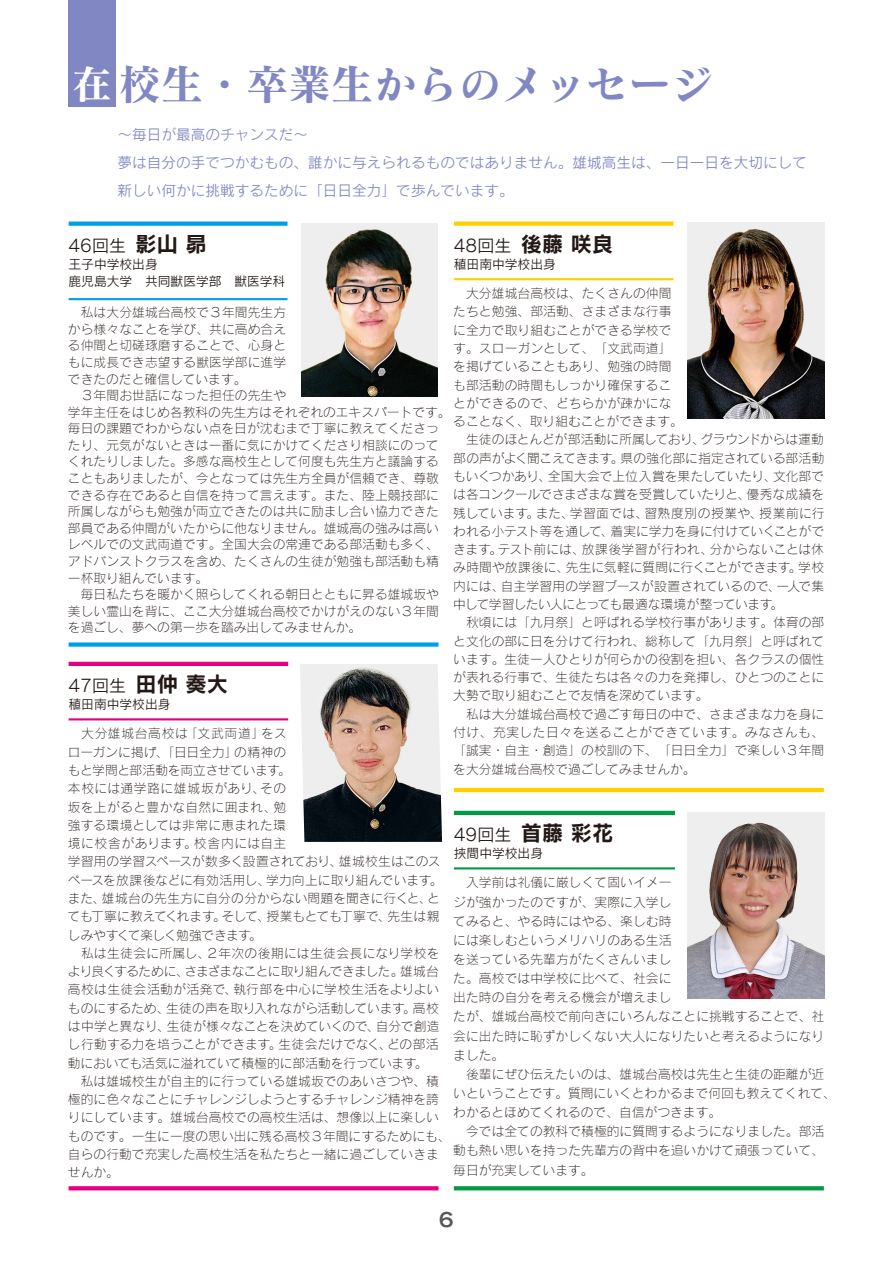
<style>
.page{position:relative;width:893px;height:1263px;background:#fff}
.page>*{position:absolute;margin:0;border:0;box-sizing:border-box;transform-origin:0 0}
.t1{font:42.45px "Matisse Pro B";color:#8187c2}
.t2{font:19.2px "Rodin Pro B";color:#595757}
.t3{font:16.95px "Rodin Pro M";color:#221815}
.t4{font:14.7px/27.6px "Rodin Pro M";color:#8187c2}
.t5{font:12.75px/18.3px "Rodin Pro L";letter-spacing:.005em;color:#221815}
.t6{font:12.75px/17px "Rodin Pro M";color:#221815}
.s1{font-size:40.35px;color:#fff}
.s2{font-family:"Rodin Pro B";font-size:21.3px}
</style>
<div class="page">
<div style="left:68px;top:0;width:48px;height:106px;background:#8187c2"></div>
<div style="left:69px;top:642px;width:370px;height:5px;background:#00a0e9"></div>
<img style="left:687px;top:222px;width:137px;height:197px">
<img style="left:687px;top:813px;width:137px;height:186px">
<img style="left:300px;top:664px;width:142px;height:178px">
<img style="left:302px;top:224px;width:136px;height:172px">
<hr style="left:69px;top:298px;width:218px;height:2px;background:#00a0e9">
<hr style="left:454px;top:788px;width:370px;height:4px;background:#fdd000">
<hr style="left:454px;top:278px;width:219px;height:2px;background:#fdd000">
<svg style="left:69px;top:1186px;width:370px;height:4px"></svg>
<hr style="left:69px;top:718px;width:219px;height:2px;background:#e4007f">
<svg style="left:454px;top:1186px;width:370px;height:4px"></svg>
<hr style="left:454px;top:867px;width:221px;height:2px;background:#094">
<div style="left:69px;top:221px;width:218px;height:5px;background:#00a0e9"></div>
<div style="left:454px;top:221px;width:219px;height:5px;background:#fdd000"></div>
<hr style="left:69px;top:662px;width:219px;height:4px;background:#e4007f">
<hr style="left:454px;top:811px;width:221px;height:4px;background:#094">
<h1 class="t1" style="left:72px;top:56px;width:644px"><span class="s1">在</span>校生・卒業生からのメッセージ</h1>
<p class="t4" style="left:118px;top:120px;width:691px">～毎日が最高のチャンスだ～<br>夢は自分の手でつかむもの、誰かに与えられるものではありません。雄城高生は、一日一日を大切にして新しい何かに挑戦するために「日日全力」で歩んでいます。</p>
<h3 class="t3" style="left:69px;top:235px;width:140px">46回生<span class="s2">影山 昴</span></h3>
<p class="t6" style="left:69px;top:255px;width:218px">王子中学校出身<br>鹿児島大学　共同獣医学部　獣医学科</p>
<p class="t5" style="left:68px;top:304px;width:384px;line-height:16.6px">　私は大分雄城台高校で３年間先生方<br>から様々なことを学び、共に高め合え<br>る仲間と切磋琢磨することで、心身と<br>もに成長でき志望する獣医学部に進学<br>できたのだと確信しています。<br>　３年間お世話になった担任の先生や<br>学年主任をはじめ各教科の先生方はそれぞれのエキスパートです。毎日の課題でわからない点を日が沈むまで丁寧に教えてくださったり、元気がないときは一番に気にかけてくださり相談にのってくれたりしました。多感な高校生として何度も先生方と議論することもありましたが、今となっては先生方全員が信頼でき、尊敬できる存在であると自信を持って言えます。また、陸上競技部に所属しながらも勉強が両立できたのは共に励まし合い協力できた部員である仲間がいたからに他なりません。雄城高の強みは高いレベルでの文武両道です。全国大会の常連である部活動も多く、アドバンストクラスを含め、たくさんの生徒が勉強も部活動も精一杯取り組んでいます。<br>　毎日私たちを暖かく照らしてくれる朝日とともに昇る雄城坂や美しい霊山を背に、ここ大分雄城台高校でかけがえのない３年間を過ごし、夢への第一歩を踏み出してみませんか。</p>
<h3 class="t3" style="left:69px;top:675px;width:161px">47回生<span class="s2">田仲 奏大</span></h3>
<p class="t6" style="left:69px;top:696px;width:104px">稙田南中学校出身</p>
<p class="t5" style="left:68px;top:724px;width:384px">　大分雄城台高校は「文武両道」をス<br>ローガンに掲げ、「日日全力」の精神の<br>もと学問と部活動を両立させています。<br>本校には通学路に雄城坂があり、その<br>坂を上がると豊かな自然に囲まれ、勉<br>強する環境としては非常に恵まれた環<br>境に校舎があります。校舎内には自主<br>学習用の学習スペースが数多く設置されており、雄城校生はこのスペースを放課後などに有効活用し、学力向上に取り組んでいます。また、雄城台の先生方に自分の分からない問題を聞きに行くと、とても丁寧に教えてくれます。そして、授業もとても丁寧で、先生は親しみやすくて楽しく勉強できます。<br>　私は生徒会に所属し、２年次の後期には生徒会長になり学校をより良くするために、さまざまなことに取り組んできました。雄城台高校は生徒会活動が活発で、執行部を中心に学校生活をよりよいものにするため、生徒の声を取り入れながら活動しています。高校は中学と異なり、生徒が様々なことを決めていくので、自分で創造し行動する力を培うことができます。生徒会だけでなく、どの部活動においても活気に溢れていて積極的に部活動を行っています。<br>　私は雄城校生が自主的に行っている雄城坂でのあいさつや、積極的に色々なことにチャレンジしようとするチャレンジ精神を誇りにしています。雄城台高校での高校生活は、想像以上に楽しいものです。一生に一度の思い出に残る高校３年間にするためにも、自らの行動で充実した高校生活を私たちと一緒に過ごしていきませんか。</p>
<h3 class="t3" style="left:454px;top:235px;width:161px">48回生<span class="s2">後藤 咲良</span></h3>
<p class="t6" style="left:454px;top:255px;width:104px">稙田南中学校出身</p>
<p class="t5" style="left:453px;top:284px;width:373px">　大分雄城台高校は、たくさんの仲間<br>たちと勉強、部活動、さまざまな行事<br>に全力で取り組むことができる学校で<br>す。スローガンとして、「文武両道」<br>を掲げていることもあり、勉強の時間<br>も部活動の時間もしっかり確保するこ<br>とができるので、どちらかが疎かにな<br>ることなく、取り組むことができます。<br>　生徒のほとんどが部活動に所属しており、グラウンドからは運動部の声がよく聞こえてきます。県の強化部に指定されている部活動もいくつかあり、全国大会で上位入賞を果たしていたり、文化部では各コンクールでさまざまな賞を受賞していたりと、優秀な成績を残しています。また、学習面では、習熟度別の授業や、授業前に行われる小テスト等を通して、着実に学力を身に付けていくことができます。テスト前には、放課後学習が行われ、分からないことは休み時間や放課後に、先生に気軽に質問に行くことができます。学校内には、自主学習用の学習ブースが設置されているので、一人で集中して学習したい人にとっても最適な環境が整っています。<br>　秋頃には「九月祭」と呼ばれる学校行事があります。体育の部と文化の部に日を分けて行われ、総称して「九月祭」と呼ばれています。生徒一人ひとりが何らかの役割を担い、各クラスの個性が表れる行事で、生徒たちは各々の力を発揮し、ひとつのことに大勢で取り組むことで友情を深めています。<br>　私は大分雄城台高校で過ごす毎日の中で、さまざまな力を身に付け、充実した日々を送ることができています。みなさんも、「誠実・自主・創造」の校訓の下、「日日全力」で楽しい３年間を大分雄城台高校で過ごしてみませんか。</p>
<h3 class="t3" style="left:454px;top:824px;width:161px">49回生<span class="s2">首藤 彩花</span></h3>
<p class="t6" style="left:454px;top:845px;width:91px">挾間中学校出身</p>
<p class="t5" style="left:453px;top:873px;width:384px;line-height:19.2px">　入学前は礼儀に厳しくて固いイメー<br>ジが強かったのですが、実際に入学し<br>てみると、やる時にはやる、楽しむ時<br>には楽しむというメリハリのある生活<br>を送っている先輩方がたくさんいまし<br>た。高校では中学校に比べて、社会に<br>出た時の自分を考える機会が増えまし<br>たが、雄城台高校で前向きにいろんなことに挑戦することで、社会に出た時に恥ずかしくない大人になりたいと考えるようになりました。<br>　後輩にぜひ伝えたいのは、雄城台高校は先生と生徒の距離が近いということです。質問にいくとわかるまで何回も教えてくれて、わかるとほめてくれるので、自信がつきます。<br>　今では全ての教科で積極的に質問するようになりました。部活動も熱い思いを持った先輩方の背中を追いかけて頑張っていて、毎日が充実しています。</p>
<h2 class="t2" style="left:437px;top:1207px;width:21px">６</h2>
</div>
